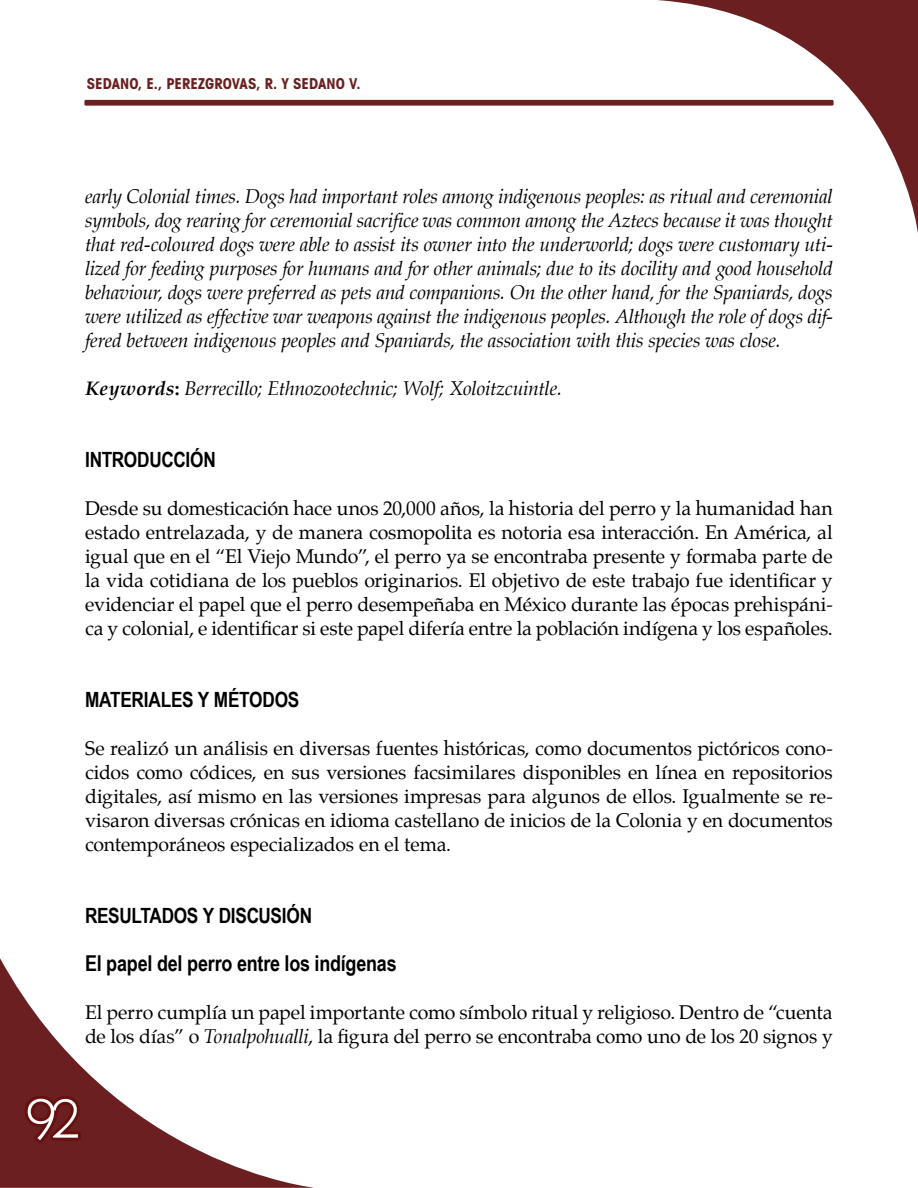
<style>
.page{position:relative;width:918px;height:1188px;background:#fff}
.page>*{position:absolute;margin:0;border:0;box-sizing:border-box;transform-origin:0 0}
.t1{font:60px "Martin Got URWT Ligh";color:#fff}
.t2{font:700 21.9px "Arial Narrow";letter-spacing:-.01em;color:#000}
.t3{font:700 21px "Arial Narrow";letter-spacing:-.01em;color:#000}
.t4{font:19.5px/24px "Palatino";letter-spacing:-.005em;color:#000;text-align:justify}
.t5{font:italic 19.5px/24px "Palatino";letter-spacing:-.01em;color:#000;text-align:justify}
.t6{font:700 condensed 15px "Avant Garde";color:#6b1f20}
.s1{font-weight:700}
.s2{font-weight:700;font-style:normal}
.s3{font-style:italic}
</style>
<div class="page">
<svg style="left:0;top:958px;width:315px;height:230px"></svg>
<div style="left:84px;top:100px;width:750px;height:6px;background:#6b1f20;border-radius:2px"></div>
<svg style="left:21px;top:1092px;width:63px;height:57px;background:#681818"></svg>
<svg style="left:656px;top:0;width:261px;height:227px"></svg>
<svg style="left:917px;top:0;width:1px;height:233px"></svg>
<p class="t6" style="left:87px;top:74px;width:10px">SEDANO</p>
<p class="t6" style="left:138px;top:74px;width:37px">, E., PEREZ</p>
<p class="t6" style="left:205px;top:74px;width:19px">GROVA</p>
<p class="t6" style="left:248px;top:74px;width:55px">S, R. Y SEDANO</p>
<p class="t6" style="left:349px;top:74px;width:13px">V.</p>
<p class="t5" style="left:85px;top:184px;width:750px">early Colonial times. Dogs had important roles among indigenous peoples: as ritual and ceremonial symbols, dog rearing for ceremonial sacrifice was common among the Aztecs because it was thought that red-coloured dogs were able to assist its owner into the underworld; dogs were customary uti&shy;lized for feeding purposes for humans and for other animals; due to its docility and good household behaviour, dogs were preferred as pets and companions. On the other hand, for the Spaniards, dogs were utilized as effective war weapons against the indigenous peoples. Although the role of dogs dif&shy;fered between indigenous peoples and Spaniards, the association with this species was close.</p>
<p class="t5" style="left:85px;top:376px;width:479px"><span class="s1">Keywords</span><span class="s2">:</span> Berrecillo; Ethnozootechnic; Wolf; Xoloitzcuintle.</p>
<p class="t3" style="left:85px;top:443px;width:18px">INTRO</p>
<p class="t3" style="left:137px;top:443px;width:23px">DUCCI</p>
<p class="t3" style="left:190px;top:443px;width:25px">ÓN</p>
<p class="t4" style="left:85px;top:496px;width:749px">Desde su domesticación hace unos 20,000 años, la historia del perro y la humanidad han estado entrelazada, y de manera cosmopolita es notoria esa interacción. En América, al igual que en el “El Viejo Mundo”, el perro ya se encontraba presente y formaba parte de la vida cotidiana de los pueblos originarios. El objetivo de este trabajo fue identificar y evidenciar el papel que el perro desempeñaba en México durante las épocas prehispáni&shy;ca y colonial, e identificar si este papel difería entre la población indígena y los españoles.</p>
<p class="t3" style="left:85px;top:683px;width:26px">MATERIALES</p>
<p class="t3" style="left:198px;top:683px;width:90px">Y MÉTODOS</p>
<p class="t4" style="left:85px;top:736px;width:749px">Se realizó un análisis en diversas fuentes históricas, como documentos pictóricos cono&shy;cidos como códices, en sus versiones facsimilares disponibles en línea en repositorios digitales, así mismo en las versiones impresas para algunos de ellos. Igualmente se re&shy;visaron diversas crónicas en idioma castellano de inicios de la Colonia y en documentos contemporáneos especializados en el tema.</p>
<p class="t3" style="left:85px;top:899px;width:24px">RESULTA</p>
<p class="t3" style="left:162px;top:899px;width:80px">DOS Y DISCUSI</p>
<p class="t3" style="left:287px;top:899px;width:25px">ÓN</p>
<p class="t2" style="left:85px;top:946px;width:313px">EL PAPEL DEL PERRO ENTRE LOS INDÍGENAS</p>
<p class="t4" style="left:85px;top:1000px;width:749px">El perro cumplía un papel importante como símbolo ritual y religioso. Dentro de “cuenta de los días” o <span class="s3">Tonalpohualli</span>, la figura del perro se encontraba como uno de los 20 signos y</p>
<h1 class="t1" style="left:26px;top:1082px;width:57px">92</h1>
</div>
